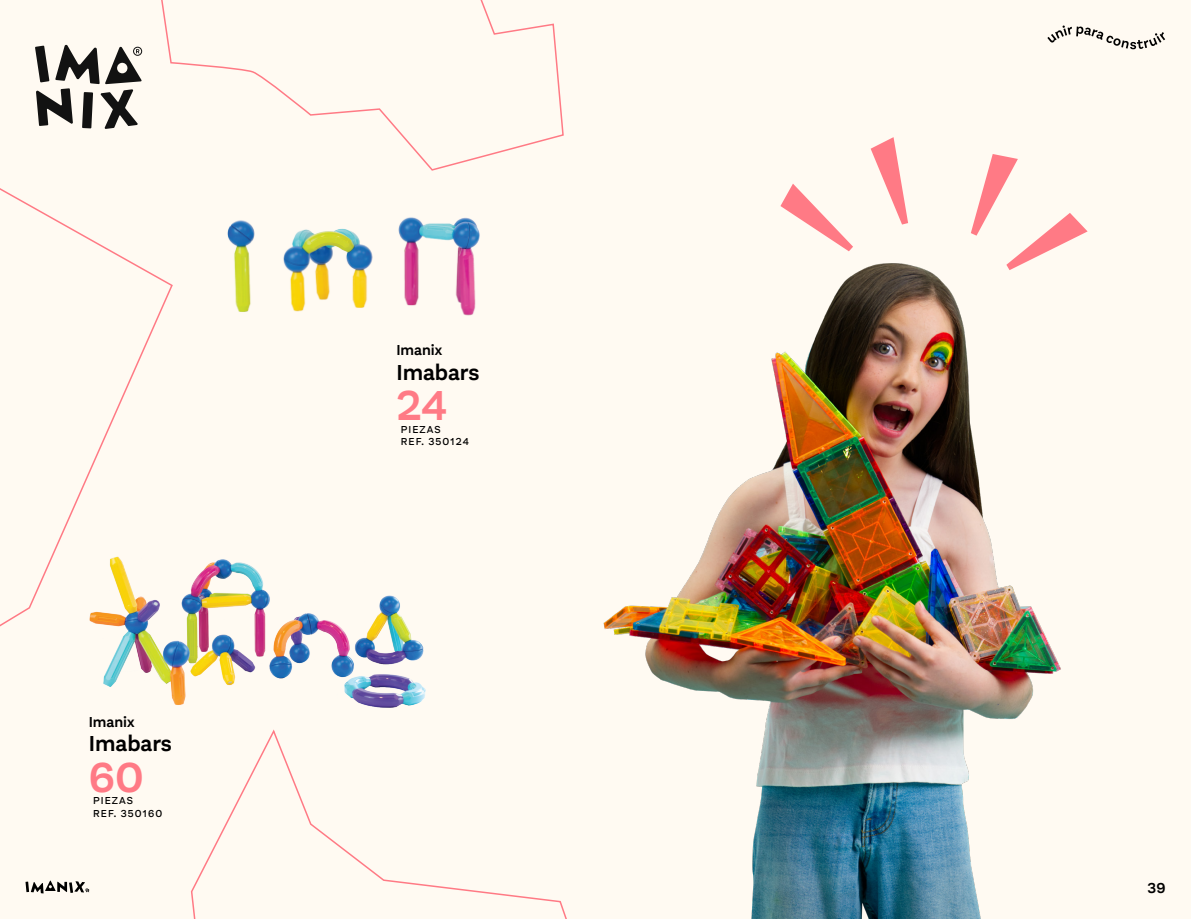
<style>
.page{position:relative;width:1191px;height:919px;background:#fff}
.page>*{position:absolute;margin:0;border:0;box-sizing:border-box;transform-origin:0 0}
.t1{font:600 43.5px "Aestetico";color:#ff7a85}
.t2{font:600 22.5px "Aestetico";color:#000}
.t3{font:600 15px "Aestetico";color:#000}
.t4{font:500 10.5px "Aestetico";letter-spacing:.1em;color:#000}
</style>
<div class="page">
<div style="left:0;top:0;width:1191px;height:918px;background:#fffaf2"></div>
<svg style="left:35px;top:44px;width:107px;height:85px"></svg>
<svg style="left:977px;top:154px;width:41px;height:55px"></svg>
<svg style="left:870px;top:137px;width:36px;height:72px"></svg>
<svg style="left:780px;top:184px;width:37px;height:25px"></svg>
<svg style="left:0;top:188px;width:172px;height:439px"></svg>
<svg style="left:161px;top:0;width:403px;height:171px"></svg>
<svg style="left:191px;top:729px;width:376px;height:189px"></svg>
<img style="left:172px;top:217px;width:308px;height:99px">
<img style="left:89px;top:551px;width:337px;height:157px">
<img style="left:603px;top:209px;width:485px;height:709px">
<svg style="left:1047px;top:25px;width:118px;height:24px"></svg>
<svg style="left:25px;top:880px;width:64px;height:13px"></svg>
<p class="t3" style="left:89px;top:713px;width:47px">Imanix</p>
<p class="t2" style="left:89px;top:730px;width:85px">Imabars</p>
<p class="t1" style="left:89px;top:751px;width:57px">60</p>
<p class="t4" style="left:93px;top:794px;width:41px">PIEZAS</p>
<p class="t4" style="left:93px;top:807px;width:71px">REF. 350160</p>
<p class="t3" style="left:396px;top:341px;width:47px">Imanix</p>
<p class="t2" style="left:396px;top:359px;width:85px">Imabars</p>
<p class="t1" style="left:396px;top:380px;width:52px">24</p>
<p class="t4" style="left:401px;top:423px;width:41px">PIEZAS</p>
<p class="t4" style="left:401px;top:435px;width:70px">REF. 350124</p>
<h3 class="t3" style="left:1147px;top:879px;width:19px">39</h3>
</div>
